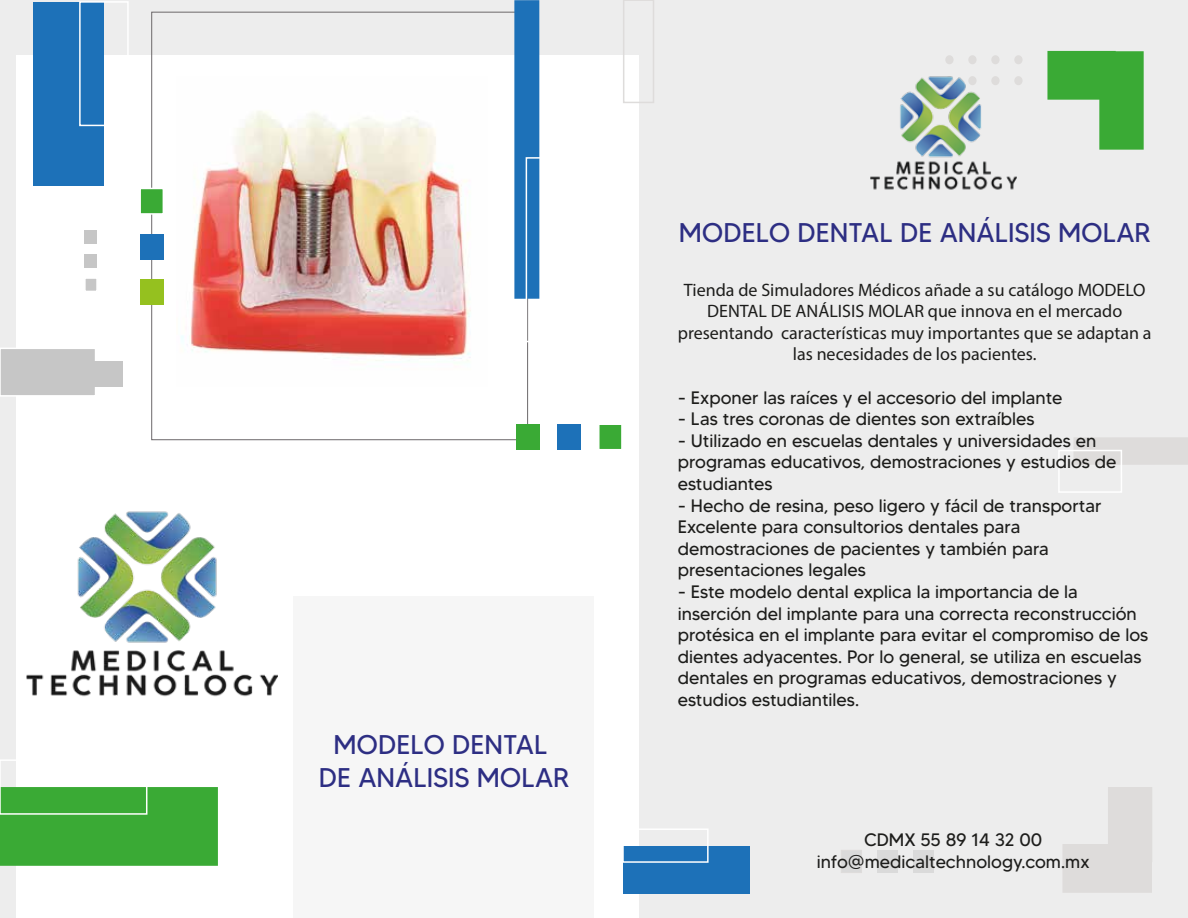
<style>
.page{position:relative;width:1188px;height:918px;background:#ededed}
.page>*{position:absolute;margin:0;border:0;box-sizing:border-box;transform-origin:0 0}
.t1{font:27px/32.4px "MADETOMMY";color:#2d2e83;text-align:center}
.t2{font:18px/21.6px "MADETOMMY";color:#1d1d1b}
.t3{font:18px/21.6px "Myriad Pro";color:#1d1d1b;text-align:center}
</style>
<div class="page">
<svg style="left:1047px;top:51px;width:97px;height:99px"></svg>
<svg style="left:1063px;top:787px;width:89px;height:106px"></svg>
<div style="left:945px;top:55px;width:9px;height:9px;background:#e3e2e2;border-radius:50%"></div>
<div style="left:968px;top:55px;width:9px;height:9px;background:#e3e2e2;border-radius:50%"></div>
<div style="left:991px;top:55px;width:9px;height:9px;background:#e4e2e2;border-radius:50%"></div>
<div style="left:1014px;top:76px;width:9px;height:9px;background:#dedcdb;border-radius:50%"></div>
<div style="left:1014px;top:55px;width:9px;height:9px;background:#dedcdb;border-radius:50%"></div>
<div style="left:16px;top:55px;width:623px;height:863px;background:#fff"></div>
<div style="left:0;top:348px;width:96px;height:49px;background:#c6c6c6;border:2px solid #fff"></div>
<div style="left:28px;top:361px;width:94px;height:26px;background:#c6c6c6"></div>
<div style="left:623px;top:0;width:31px;height:103px;border:2px solid #dedcdb"></div>
<div style="left:623px;top:846px;width:126px;height:48px;background:#1d71b8"></div>
<div style="left:622px;top:828px;width:87px;height:35px;border:2px solid #fff"></div>
<div style="left:140px;top:279px;width:23px;height:26px;background:#95c11f"></div>
<div style="left:140px;top:234px;width:23px;height:25px;background:#1d71b8"></div>
<div style="left:139px;top:188px;width:25px;height:27px;background:#3aaa35;border:2px solid #fff"></div>
<div style="left:516px;top:424px;width:23px;height:26px;background:#3aaa35"></div>
<div style="left:557px;top:424px;width:24px;height:26px;background:#1d71b8"></div>
<div style="left:598px;top:423px;width:25px;height:27px;background:#3aaa35;border:2px solid #fff"></div>
<div style="left:514px;top:0;width:25px;height:299px;background:#1d71b8"></div>
<div style="left:526px;top:157px;width:39px;height:185px;border:2px solid #fff"></div>
<div style="left:85px;top:230px;width:12px;height:14px;background:#c6c6c6"></div>
<div style="left:85px;top:254px;width:12px;height:14px;background:#c6c6c6"></div>
<div style="left:84px;top:277px;width:14px;height:15px;background:#c6c6c6;border:2px solid #fff"></div>
<div style="left:34px;top:2px;width:70px;height:183px;background:#1d71b8"></div>
<div style="left:79px;top:1px;width:50px;height:125px;border:2px solid #fff"></div>
<div style="left:0;top:787px;width:218px;height:79px;background:#3aaa35"></div>
<div style="left:0;top:759px;width:147px;height:56px;border:2px solid #fff"></div>
<div style="left:914px;top:850px;width:20px;height:23px;background:#dadada"></div>
<div style="left:877px;top:850px;width:21px;height:23px;background:#dadada"></div>
<div style="left:841px;top:850px;width:21px;height:23px;background:#dadada"></div>
<div style="left:293px;top:596px;width:301px;height:322px;background:#f6f6f6"></div>
<div style="left:1073px;top:437px;width:115px;height:28px;background:#dedcdb"></div>
<div style="left:1058px;top:450px;width:64px;height:43px;border:2px solid #fff"></div>
<img style="left:26px;top:511px;width:251px;height:186px">
<img style="left:871px;top:56px;width:145px;height:134px">
<img style="left:181px;top:111px;width:290px;height:250px">
<h1 class="t1" style="left:319px;top:728px;width:252px">MODELO DENTAL<br>DE ANÁLISIS MOLAR</h1>
<h1 class="t1" style="left:679px;top:216px;width:473px">MODELO DENTAL DE ANÁLISIS MOLAR</h1>
<p class="t3" style="left:678px;top:278px;width:475px">Tienda de Simuladores Médicos añade a su catálogo MODELO DENTAL DE ANÁLISIS MOLAR que innova en el mercado presentando características muy importantes que se adaptan a las necesidades de los pacientes.</p>
<p class="t2" style="left:678px;top:386px;width:386px">- Exponer las raíces y el accesorio del implante</p>
<p class="t2" style="left:678px;top:408px;width:358px">- Las tres coronas de dientes son extraíbles</p>
<p class="t2" style="left:678px;top:430px;width:440px">- Utilizado en escuelas dentales y universidades en programas educativos, demostraciones y estudios de estudiantes</p>
<p class="t2" style="left:678px;top:494px;width:425px">- Hecho de resina, peso ligero y fácil de transportar Excelente para consultorios dentales para demostraciones de pacientes y también para presentaciones legales</p>
<p class="t2" style="left:678px;top:581px;width:472px">- Este modelo dental explica la importancia de la inserción del implante para una correcta reconstrucción protésica en el implante para evitar el compromiso de los dientes adyacentes. Por lo general, se utiliza en escuelas dentales en programas educativos, demostraciones y estudios estudiantiles.</p>
<p class="t2" style="left:817px;top:829px;width:274px;text-align:center">CDMX 55 89 14 32 00 info@medicaltechnology.com.mx</p>
</div>
